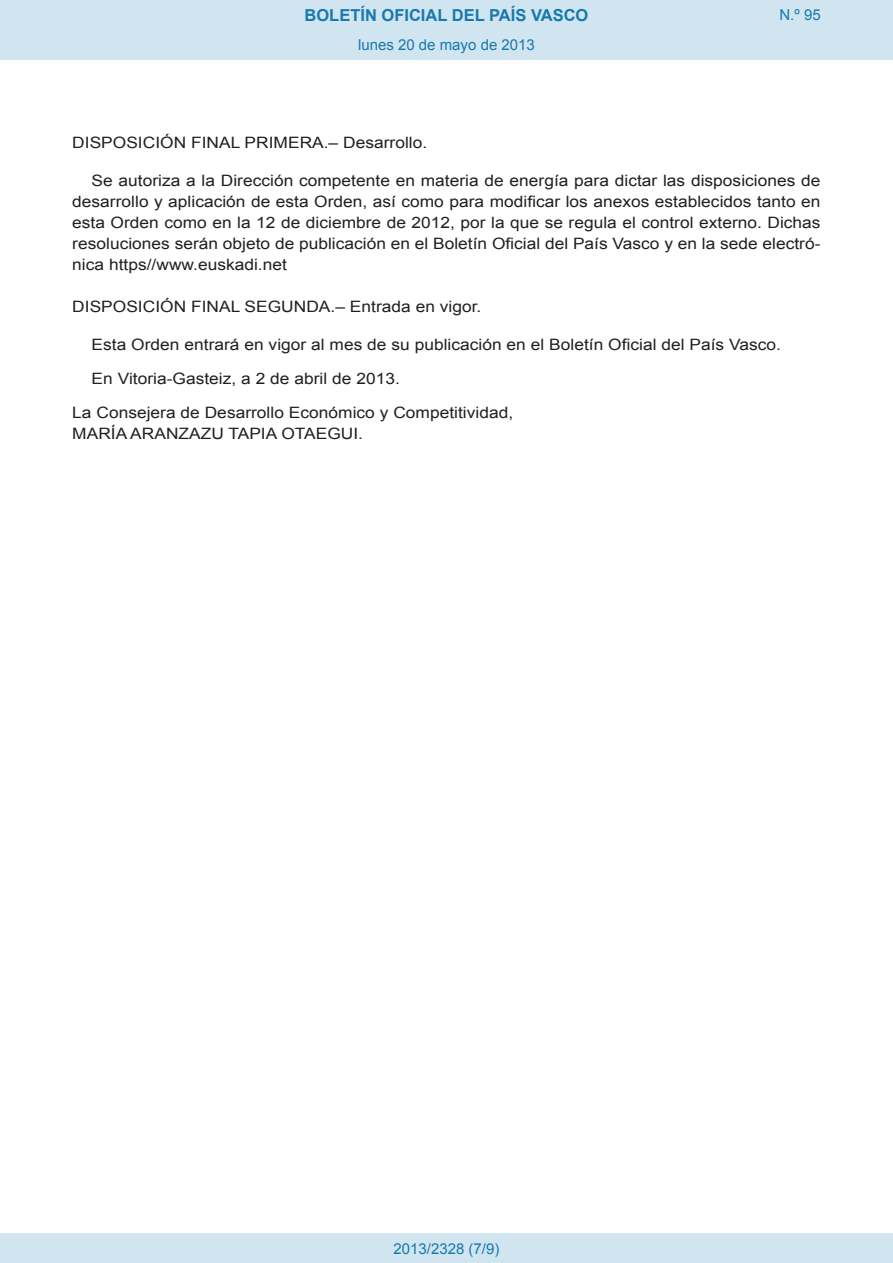
<style>
.page{position:relative;width:893px;height:1263px;background:#fff}
.page>*{position:absolute;margin:0;border:0;box-sizing:border-box;transform-origin:0 0}
.t1{font:700 16.5px "Arial";color:#1879ad}
.BOPVDetalle{font:15.6px/21px "Arial";color:#231f20;text-align:justify;scale:1.11 1}
.BOPVDisposicionTitul{font:15.6px "Arial";color:#231f20;scale:1.11 1}
.BOPVFirmaPuesto{font:15.6px "Arial";color:#231f20;scale:1.11 1}
.BOPVFirmaLugFec{font:15.6px "Arial";color:#231f20;scale:1.11 1}
.BOPVFirmaNombre{font:15.6px "Arial";color:#231f20;scale:1.11 1}
.Paginacion_Centro{font:15px "Arial";color:#1879ad}
</style>
<div class="page">
<div style="left:0;top:0;width:893px;height:60px;background:#d0e5f0"></div>
<div style="left:0;top:1233px;width:893px;height:30px;background:#d0e5f0"></div>
<p class="t1" style="left:305px;top:4px;width:285px">BOLETÍN OFICIAL DEL PAÍS VASCO</p>
<p class="Paginacion_Centro" style="left:358px;top:35px;width:178px">lunes 20 de mayo de 2013</p>
<p class="Paginacion_Centro" style="left:779px;top:5px;width:43px">N.º 95</p>
<p class="BOPVDisposicionTitul" style="left:72px;top:132px;width:321px">DISPOSICIÓN FINAL PRIMERA.– Desarrollo.</p>
<p class="BOPVDetalle" style="left:72px;top:170px;width:676px;text-indent:19px">Se autoriza a la Dirección competente en materia de energía para dictar las disposiciones de desarrollo y aplicación de esta Orden, así como para modificar los anexos establecidos tanto en esta Orden como en la 12 de diciembre de 2012, por la que se regula el control externo. Dichas resoluciones serán objeto de publicación en el Boletín Oficial del País Vasco y en la sede electró&shy;nica https//www.euskadi.net</p>
<p class="BOPVDisposicionTitul" style="left:72px;top:297px;width:370px">DISPOSICIÓN FINAL SEGUNDA.– Entrada en vigor.</p>
<p class="BOPVDetalle" style="left:92px;top:335px;width:622px">Esta Orden entrará en vigor al mes de su publicación en el Boletín Oficial del País Vasco.</p>
<p class="BOPVFirmaLugFec" style="left:92px;top:368px;width:279px">En Vitoria-Gasteiz, a 2 de abril de 2013.</p>
<p class="BOPVFirmaPuesto" style="left:72px;top:402px;width:399px">La Consejera de Desarrollo Económico y Competitividad,</p>
<p class="BOPVFirmaNombre" style="left:72px;top:423px;width:263px">MARÍA ARANZAZU TAPIA OTAEGUI.</p>
<p class="Paginacion_Centro" style="left:393px;top:1238px;width:107px">2013/2328 (7/9)</p>
</div>
